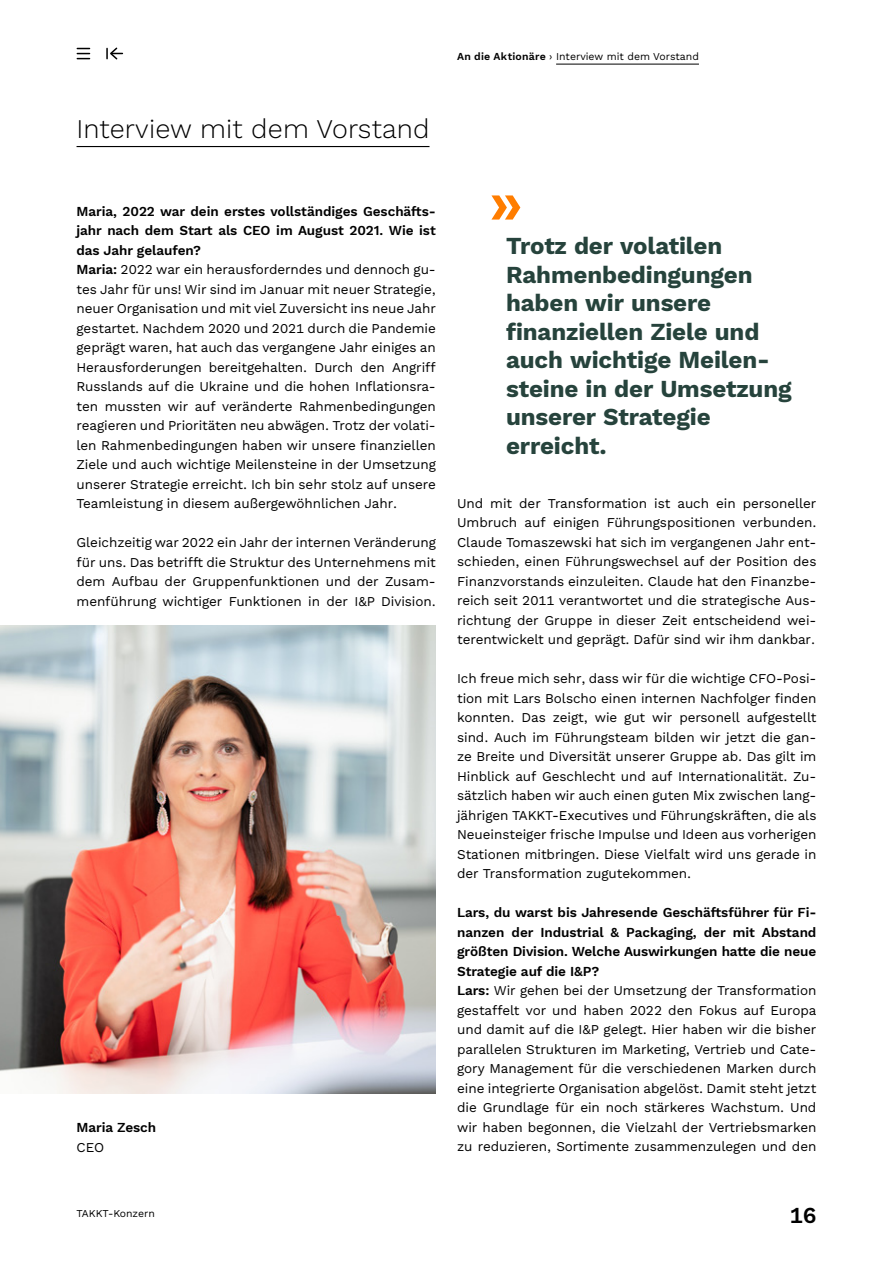
<style>
.page{position:relative;width:893px;height:1263px;background:#fff}
.page>*{position:absolute;margin:0;border:0;box-sizing:border-box;transform-origin:0 0}
.t1{font:600 61.5px "Work Sans";color:#ff7d00}
.t2{font:300 27px "Work Sans";letter-spacing:.005em;color:#000}
.t3{font:700 24px/28.5px "Work Sans";letter-spacing:-.005em;color:#26433c}
.t4{font:600 22.5px "Work Sans";color:#000}
.t5{font:13.5px/19.5px "Work Sans";letter-spacing:-.005em;color:#000;text-align:justify}
.t6{font:600 13.5px "Work Sans";letter-spacing:-.005em;color:#000}
.t7{font:10.5px "Work Sans";color:#000}
.s1{font-weight:600}
</style>
<div class="page">
<img style="left:0;top:625px;width:436px;height:468px">
<hr style="left:77px;top:146px;width:352px;height:1px;background:#000">
<hr style="left:556px;top:64px;width:143px;height:1px;background:#000">
<svg style="left:77px;top:48px;width:13px;height:11px"></svg>
<svg style="left:106px;top:47px;width:16px;height:13px"></svg>
<p class="t7" style="left:457px;top:48px;width:243px"><span class="s1">An die Aktionäre</span> › Interview mit dem Vorstand</p>
<h2 class="t2" style="left:77px;top:108px;width:354px">Interview mit dem Vorstand</h2>
<p class="t5" style="left:77px;top:201px;width:361px;text-align:left"><span class="s1">Maria, 2022 war dein erstes vollständiges Geschäfts&shy;jahr nach dem Start als CEO im August 2021. Wie ist das Jahr gelaufen?<br>Maria:</span> 2022 war ein herausforderndes und dennoch gu&shy;tes Jahr für uns! Wir sind im Januar mit neuer Strategie, neuer Organisation und mit viel Zuversicht ins neue Jahr gestartet. Nachdem 2020 und 2021 durch die Pandemie geprägt waren, hat auch das vergangene Jahr einiges an Herausforderungen bereitgehalten. Durch den Angriff Russlands auf die Ukraine und die hohen Inflationsra&shy;ten mussten wir auf veränderte Rahmenbedingungen reagieren und Prioritäten neu abwägen. Trotz der volati&shy;len Rahmenbedingungen haben wir unsere finanziellen Ziele und auch wichtige Meilensteine in der Umsetzung unserer Strategie erreicht. Ich bin sehr stolz auf unsere Teamleistung in diesem außergewöhnlichen Jahr.</p>
<p class="t5" style="left:77px;top:532px;width:361px">Gleichzeitig war 2022 ein Jahr der internen Veränderung für uns. Das betrifft die Struktur des Unternehmens mit dem Aufbau der Gruppenfunktionen und der Zusam&shy;menführung wichtiger Funktionen in der I&amp;P Division.</p>
<p class="t6" style="left:77px;top:1120px;width:81px">Maria Zesch</p>
<p class="t5" style="left:77px;top:1137px;width:29px">CEO</p>
<h1 class="t1" style="left:489px;top:167px;width:35px">»</h1>
<h3 class="t3" style="left:506px;top:233px;width:287px">Trotz der volatilen<br>Rahmenbedingungen haben wir unsere finanziellen Ziele und auch wichtige Meilen&shy;steine in der Umsetzung unserer Strategie erreicht.</h3>
<p class="t5" style="left:457px;top:493px;width:361px">Und mit der Transformation ist auch ein personeller Umbruch auf einigen Führungspositionen verbunden.<br>Claude Tomaszewski hat sich im vergangenen Jahr ent&shy;schieden, einen Führungswechsel auf der Position des Finanzvorstands einzuleiten. Claude hat den Finanzbe&shy;reich seit 2011 verantwortet und die strategische Aus&shy;richtung der Gruppe in dieser Zeit entscheidend wei&shy;terentwickelt und geprägt. Dafür sind wir ihm dankbar.</p>
<p class="t5" style="left:457px;top:668px;width:361px">Ich freue mich sehr, dass wir für die wichtige CFO-Posi&shy;tion mit Lars Bolscho einen internen Nachfolger finden konnten. Das zeigt, wie gut wir personell aufgestellt sind. Auch im Führungsteam bilden wir jetzt die gan&shy;ze Breite und Diversität unserer Gruppe ab. Das gilt im Hinblick auf Geschlecht und auf Internationalität. Zu&shy;sätzlich haben wir auch einen guten Mix zwischen lang&shy;jährigen TAKKT-Executives und Führungskräften, die als Neueinsteiger frische Impulse und Ideen aus vorherigen Stationen mitbringen. Diese Vielfalt wird uns gerade in der Transformation zugutekommen.</p>
<p class="t5" style="left:457px;top:902px;width:361px;text-align:left"><span class="s1">Lars, du warst bis Jahresende Geschäftsführer für Fi&shy;nanzen der Industrial &amp; Packaging, der mit Abstand größten Division. Welche Auswirkungen hatte die neue Strategie auf die I&amp;P?<br>Lars:</span> Wir gehen bei der Umsetzung der Transformation gestaffelt vor und haben 2022 den Fokus auf Europa und damit auf die I&amp;P gelegt. Hier haben wir die bisher parallelen Strukturen im Marketing, Vertrieb und Cate&shy;gory Management für die verschiedenen Marken durch eine integrierte Organisation abgelöst. Damit steht jetzt die Grundlage für ein noch stärkeres Wachstum. Und wir haben begonnen, die Vielzahl der Vertriebsmarken zu reduzieren, Sortimente zusammenzulegen und den</p>
<p class="t7" style="left:77px;top:1206px;width:80px">TAKKT-Konzern</p>
<h3 class="t4" style="left:789px;top:1202px;width:28px">16</h3>
</div>
